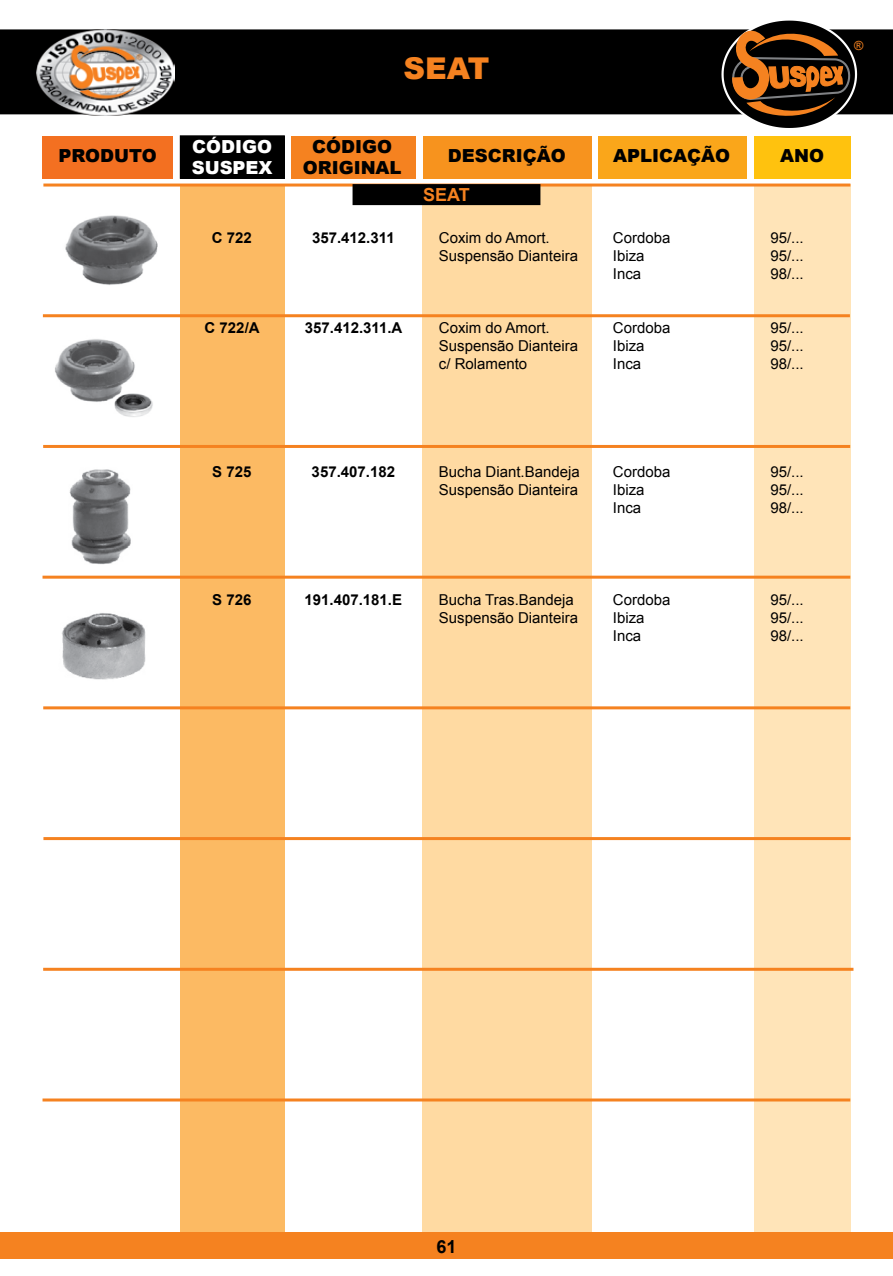
<style>
.page{position:relative;width:893px;height:1276px;background:#fff}
.page>*{position:absolute;margin:0;border:0;box-sizing:border-box;transform-origin:0 0}
.t1{font:900 30px "Arial";color:#f58220}
.t2{font:900 18px "Arial";color:#000}
.t3{font:900 18px "Arial";color:#fff}
.t4{font:700 18px "Arial";color:#f58220}
.t5{font:700 18px "Arial";color:#000}
.t6{font:15px "Arial";color:#000}
.t7{font:700 15px "Arial";color:#000}
.t8{font:12.6px "Arial";color:#f58220}
</style>
<div class="page">
<div style="left:422px;top:184px;width:170px;height:1048px;background:#ffdaa2"></div>
<div style="left:754px;top:184px;width:96px;height:1048px;background:#ffe4b8"></div>
<div style="left:180px;top:184px;width:105px;height:1048px;background:#fcba63"></div>
<div style="left:0;top:30px;width:893px;height:84px;background:#000"></div>
<svg style="left:721px;top:20px;width:136px;height:108px"></svg>
<img style="left:36px;top:30px;width:139px;height:85px">
<hr style="left:43px;top:183px;width:807px;height:3px;background:#f58220">
<hr style="left:43px;top:314px;width:807px;height:3px;background:#f58220">
<hr style="left:43px;top:445px;width:807px;height:3px;background:#f58220">
<hr style="left:43px;top:575px;width:807px;height:3px;background:#f58220">
<hr style="left:43px;top:706px;width:807px;height:3px;background:#f58220">
<hr style="left:43px;top:837px;width:807px;height:3px;background:#f58220">
<hr style="left:43px;top:967px;width:810px;height:3px;background:#f58220">
<hr style="left:43px;top:1098px;width:807px;height:3px;background:#f58220">
<div style="left:0;top:1232px;width:893px;height:27px;background:#f58220"></div>
<div style="left:43px;top:136px;width:130px;height:43px;background:#f37021"></div>
<div style="left:291px;top:136px;width:125px;height:43px;background:#f58220"></div>
<div style="left:180px;top:136px;width:104px;height:42px;background:#000"></div>
<div style="left:423px;top:136px;width:168px;height:43px;background:#f7931e"></div>
<div style="left:598px;top:136px;width:149px;height:43px;background:#faa61a"></div>
<div style="left:754px;top:136px;width:96px;height:43px;background:#ffc20e"></div>
<img style="left:55px;top:339px;width:98px;height:78px">
<img style="left:69px;top:469px;width:62px;height:96px">
<img style="left:62px;top:613px;width:84px;height:67px">
<img style="left:65px;top:215px;width:93px;height:70px">
<div style="left:353px;top:184px;width:187px;height:21px;background:#000"></div>
<p class="t2" style="left:59px;top:146px;width:100px">PRODUTO</p>
<h1 class="t1" style="left:403px;top:52px;width:88px">SEAT</h1>
<p class="t3" style="left:192px;top:137px;width:81px">CÓDIGO</p>
<p class="t2" style="left:312px;top:137px;width:81px">CÓDIGO</p>
<p class="t3" style="left:192px;top:157px;width:82px">SUSPEX</p>
<p class="t2" style="left:303px;top:157px;width:100px">ORIGINAL</p>
<p class="t2" style="left:448px;top:146px;width:120px">DESCRIÇÃO</p>
<p class="t2" style="left:613px;top:146px;width:119px">APLICAÇÃO</p>
<p class="t2" style="left:780px;top:146px;width:45px">ANO</p>
<p class="t4" style="left:423px;top:182px;width:13px">SEAT</p>
<p class="t7" style="left:212px;top:228px;width:42px">C 722</p>
<p class="t7" style="left:312px;top:228px;width:84px">357.412.311</p>
<p class="t6" style="left:439px;top:228px;width:112px">Coxim do Amort.</p>
<p class="t6" style="left:613px;top:228px;width:59px">Cordoba</p>
<p class="t6" style="left:770px;top:228px;width:35px">95/...</p>
<p class="t6" style="left:439px;top:246px;width:141px">Suspensão Dianteira</p>
<p class="t6" style="left:613px;top:246px;width:33px">Ibiza</p>
<p class="t6" style="left:770px;top:246px;width:35px">95/...</p>
<p class="t6" style="left:613px;top:264px;width:30px">Inca</p>
<p class="t6" style="left:770px;top:264px;width:35px">98/...</p>
<p class="t7" style="left:205px;top:318px;width:57px">C 722/A</p>
<p class="t7" style="left:305px;top:318px;width:99px">357.412.311.A</p>
<p class="t6" style="left:439px;top:318px;width:112px">Coxim do Amort.</p>
<p class="t6" style="left:613px;top:318px;width:59px">Cordoba</p>
<p class="t6" style="left:770px;top:318px;width:35px">95/...</p>
<p class="t6" style="left:439px;top:336px;width:141px">Suspensão Dianteira</p>
<p class="t6" style="left:613px;top:336px;width:33px">Ibiza</p>
<p class="t6" style="left:770px;top:336px;width:35px">95/...</p>
<p class="t6" style="left:439px;top:354px;width:90px">c/ Rolamento</p>
<p class="t6" style="left:613px;top:354px;width:30px">Inca</p>
<p class="t6" style="left:770px;top:354px;width:35px">98/...</p>
<p class="t8" style="left:854px;top:37px;width:11px">®</p>
<p class="t7" style="left:212px;top:462px;width:41px">S 725</p>
<p class="t7" style="left:312px;top:462px;width:85px">357.407.182</p>
<p class="t6" style="left:439px;top:462px;width:142px">Bucha Diant.Bandeja</p>
<p class="t6" style="left:613px;top:462px;width:59px">Cordoba</p>
<p class="t6" style="left:770px;top:462px;width:35px">95/...</p>
<p class="t6" style="left:439px;top:480px;width:141px">Suspensão Dianteira</p>
<p class="t6" style="left:613px;top:480px;width:33px">Ibiza</p>
<p class="t6" style="left:770px;top:480px;width:35px">95/...</p>
<p class="t6" style="left:613px;top:498px;width:30px">Inca</p>
<p class="t6" style="left:770px;top:498px;width:35px">98/...</p>
<p class="t7" style="left:212px;top:589px;width:41px">S 726</p>
<p class="t7" style="left:305px;top:589px;width:99px">191.407.181.E</p>
<p class="t6" style="left:439px;top:590px;width:137px">Bucha Tras.Bandeja</p>
<p class="t6" style="left:613px;top:590px;width:59px">Cordoba</p>
<p class="t6" style="left:770px;top:590px;width:35px">95/...</p>
<p class="t6" style="left:439px;top:608px;width:141px">Suspensão Dianteira</p>
<p class="t6" style="left:613px;top:608px;width:33px">Ibiza</p>
<p class="t6" style="left:770px;top:608px;width:35px">95/...</p>
<p class="t6" style="left:613px;top:626px;width:30px">Inca</p>
<p class="t6" style="left:770px;top:626px;width:35px">98/...</p>
<p class="t5" style="left:436px;top:1234px;width:22px">61</p>
</div>
